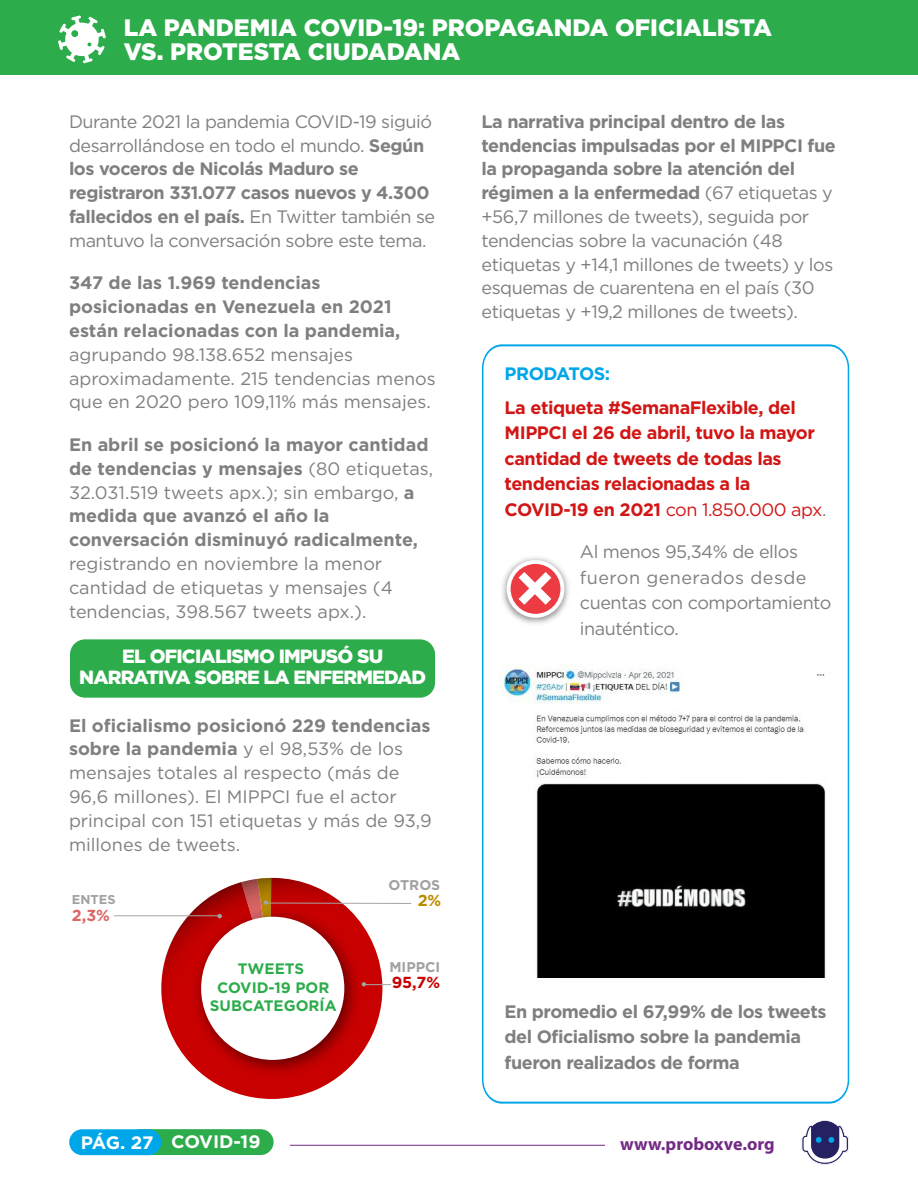
<style>
.page{position:relative;width:918px;height:1188px;background:#fff}
.page>*{position:absolute;margin:0;border:0;box-sizing:border-box;transform-origin:0 0}
.t1{font:900 23.7px/24px "Gotham";color:#fff}
.t2{font:900 19.2px/21.3px "Gotham";letter-spacing:-.04em;color:#fff;text-align:center}
.t3{font:18px/23.9px "Gotham";letter-spacing:-.025em;color:#7f7f7f}
.t4{font:18px/23.9px "Gotham";color:#7f7f7f}
.t5{font:700 18px/23.9px "Gotham";color:#7f7f7f}
.t6{font:700 18px/25.5px "Gotham";letter-spacing:-.025em;color:#d11615}
.t7{font:700 18px/25.5px "Gotham";letter-spacing:-.025em;color:#7f7f7f}
.t8{font:700 18px "Myriad Pro";color:#722b85}
.t9{font:700 18px "Gotham";letter-spacing:-.015em;color:#fff}
.t10{font:700 18px "Gotham";letter-spacing:-.03em;color:#00a7e8}
.t11{font:700 15.9px "Gotham";color:#c80000}
.t12{font:700 15.9px "Gotham";color:#dc6666}
.t13{font:700 15.9px "Gotham";color:#bb8c00}
.t14{font:700 15.15px/18.1px "Gotham";color:#2dac4c;text-align:center}
.t15{font:700 14.1px "Gotham";color:#a1a1a1}
.t16{font:700 12.75px "Gotham";color:#a1a1a1}
.s1{font-weight:700}
.s2{font-weight:400}
.s3{font-weight:400;color:#7f7f7f}
</style>
<div class="page">
<div style="left:70px;top:639px;width:365px;height:59px;background:#2dac4c;border-radius:15px"></div>
<div style="left:0;top:0;width:918px;height:74px;background:#2dac4c"></div>
<svg style="left:58px;top:16px;width:48px;height:47px"></svg>
<svg style="left:482px;top:344px;width:367px;height:760px"></svg>
<img style="left:500px;top:664px;width:330px;height:319px">
<img style="left:497px;top:552px;width:77px;height:77px">
<div style="left:507px;top:560px;width:57px;height:58px;background:#fff;border-radius:50%"></div>
<svg style="left:511px;top:564px;width:49px;height:50px"></svg>
<svg style="left:161px;top:882px;width:221px;height:217px"></svg>
<svg style="left:362px;top:982px;width:29px;height:4px"></svg>
<svg style="left:241px;top:878px;width:170px;height:57px"></svg>
<svg style="left:217px;top:914px;width:5px;height:4px"></svg>
<hr style="left:114px;top:916px;width:106px;height:1px;background:#a5a5a5">
<div style="left:128px;top:1129px;width:146px;height:26px;background:#2dac4c;border-radius:13px"></div>
<div style="left:69px;top:1129px;width:92px;height:26px;background:#00a7e8;border-radius:13px"></div>
<hr style="left:290px;top:1145px;width:482px;height:1px;background:#722b85">
<div style="left:605px;top:1130px;width:183px;height:48px;background:#fff"></div>
<svg style="left:802px;top:1120px;width:47px;height:45px"></svg>
<h1 class="t1" style="left:124px;top:15px;width:650px">LA PANDEMIA COVID-19: PROPAGANDA OFICIALISTA<br>VS. PROTESTA CIUDADANA</h1>
<p class="t3" style="left:69px;top:109px;width:368px">Durante 2021 la pandemia COVID-19 siguió desarrollándose en todo el mundo. <span class="s1">Según los voceros de Nicolás Maduro se registraron 331.077 casos nuevos y 4.300 fallecidos en el país.</span> En Twitter también se mantuvo la conversación sobre este tema.</p>
<p class="t5" style="left:69px;top:271px;width:333px">347 de las 1.969 tendencias posicionadas en Venezuela en 2021 están relacionadas con la pandemia,</p>
<p class="t4" style="left:69px;top:342px;width:368px">agrupando 98.138.652 mensajes aproximadamente. 215 tendencias menos que en 2020 pero 109,11% más mensajes.</p>
<p class="t5" style="left:69px;top:433px;width:366px">En abril se posicionó la mayor cantidad de tendencias y mensajes <span class="s2">(80 etiquetas, 32.031.519 tweets apx.); sin embargo,</span> a medida que avanzó el año la conversación disminuyó radicalmente,</p>
<p class="t4" style="left:69px;top:551px;width:325px">registrando en noviembre la menor cantidad de etiquetas y mensajes (4 tendencias, 398.567 tweets apx.).</p>
<p class="t2" style="left:79px;top:645px;width:348px">EL OFICIALISMO IMPUSÓ SU<br>NARRATIVA SOBRE LA ENFERMEDAD</p>
<p class="t4" style="left:69px;top:713px;width:364px"><span class="s1">El oficialismo posicionó 229 tendencias sobre la pandemia</span> y el 98,53% de los mensajes totales al respecto (más de 96,6 millones). El MIPPCI fue el actor principal con 151 etiquetas y más de 93,9 millones de tweets.</p>
<p class="t16" style="left:72px;top:891px;width:45px">ENTES</p>
<p class="t12" style="left:72px;top:905px;width:40px">2,3%</p>
<p class="t14" style="left:210px;top:960px;width:128px">TWEETS<br>COVID-19 POR<br>SUBCATEGORÍA</p>
<p class="t15" style="left:389px;top:876px;width:53px">OTROS</p>
<p class="t13" style="left:418px;top:890px;width:25px">2%</p>
<p class="t15" style="left:389px;top:957px;width:52px">MIPPCI</p>
<p class="t11" style="left:392px;top:971px;width:50px">95,7%</p>
<p class="t3" style="left:482px;top:109px;width:356px"><span class="s1">La narrativa principal dentro de las tendencias impulsadas por el MIPPCI fue la propaganda sobre la atención del régimen a la enfermedad</span> (67 etiquetas y +56,7 millones de tweets), seguida por tendencias sobre la vacunación (48 etiquetas y +14,1 millones de tweets) y los esquemas de cuarentena en el país (30 etiquetas y +19,2 millones de tweets).</p>
<p class="t10" style="left:505px;top:362px;width:107px">PRODATOS:</p>
<p class="t6" style="left:505px;top:395px;width:323px">La etiqueta #SemanaFlexible, del<br>MIPPCI el 26 de abril, tuvo la mayor cantidad de tweets de todas las tendencias relacionadas a la<br>COVID-19 en 2021 <span class="s2">con 1.850.000 apx</span><span class="s3">.</span></p>
<p class="t3" style="left:580px;top:539px;width:253px;line-height:25.5px">Al menos 95,34% de ellos fueron generados desde cuentas con comportamiento inauténtico.</p>
<p class="t7" style="left:505px;top:998px;width:324px">En promedio el 67,99% de los tweets del Oficialismo sobre la pandemia fueron realizados de forma</p>
<p class="t9" style="left:81px;top:1130px;width:181px">PÁG. 27 COVID-19</p>
<p class="t8" style="left:620px;top:1132px;width:156px">www.proboxve.org</p>
</div>
